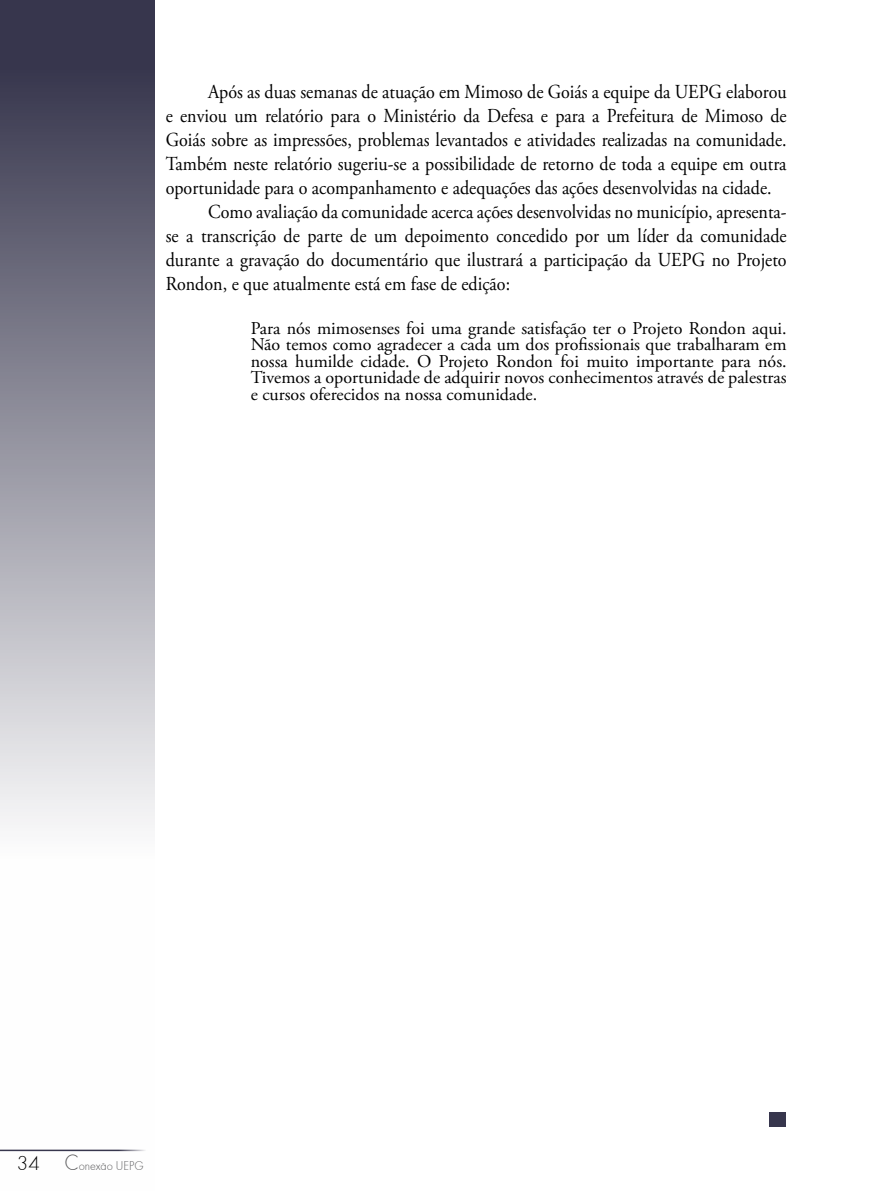
<style>
.page{position:relative;width:893px;height:1191px;background:#fff}
.page>*{position:absolute;margin:0;border:0;box-sizing:border-box;transform-origin:0 0}
.t1{font:19.8px "Adobe Garamond Pro";color:#000;scale:.91 1}
.t2{font:18px/16.5px "Adobe Garamond Pro";color:#000;text-align:justify}
.t3{font:13.2px "Futura TEE Ligh";color:#58585a;scale:.91 1}
.s1{font-size:21px;color:#000}
.s2{font-size:23.1px}
</style>
<div class="page">
<svg style="left:0;top:0;width:155px;height:1152px"></svg>
<hr style="left:0;top:1149px;width:149px;height:2px;background:#37364d">
<div style="left:770px;top:1112px;width:16px;height:15px;background:#37364d"></div>
<p class="t1" style="left:208px;top:80px;width:637px">Após as duas semanas de atuação em Mimoso de Goiás a equipe da UEPG elaborou</p>
<p class="t1" style="left:166px;top:104px;width:684px">e enviou um relatório para o Ministério da Defesa e para a Prefeitura de Mimoso de</p>
<p class="t1" style="left:166px;top:128px;width:684px">Goiás sobre as impressões, problemas levantados e atividades realizadas na comunidade.</p>
<p class="t1" style="left:166px;top:152px;width:684px">Também neste relatório sugeriu-se a possibilidade de retorno de toda a equipe em outra</p>
<p class="t1" style="left:166px;top:176px;width:667px">oportunidade para o acompanhamento e adequações das ações desenvolvidas na cidade.</p>
<p class="t1" style="left:208px;top:200px;width:637px">Como avaliação da comunidade acerca ações desenvolvidas no município, apresenta-</p>
<p class="t1" style="left:166px;top:224px;width:684px">se a transcrição de parte de um depoimento concedido por um líder da comunidade</p>
<p class="t1" style="left:166px;top:248px;width:684px">durante a gravação do documentário que ilustrará a participação da UEPG no Projeto</p>
<p class="t1" style="left:166px;top:272px;width:380px">Rondon, e que atualmente está em fase de edição:</p>
<p class="t2" style="left:251px;top:320px;width:537px">Para nós mimosenses foi uma grande satisfação ter o Projeto Rondon aqui.<br>Não temos como agradecer a cada um dos profissionais que trabalharam em nossa humilde cidade. O Projeto Rondon foi muito importante para nós.<br>Tivemos a oportunidade de adquirir novos conhecimentos através de palestras e cursos oferecidos na nossa comunidade.</p>
<p class="t3" style="left:17px;top:1158px;width:141px"><span class="s1">34</span> <span class="s2">C</span>onexao UEPG</p>
<p class="t3" style="left:102px;top:1154px;width:4px">-</p>
</div>
